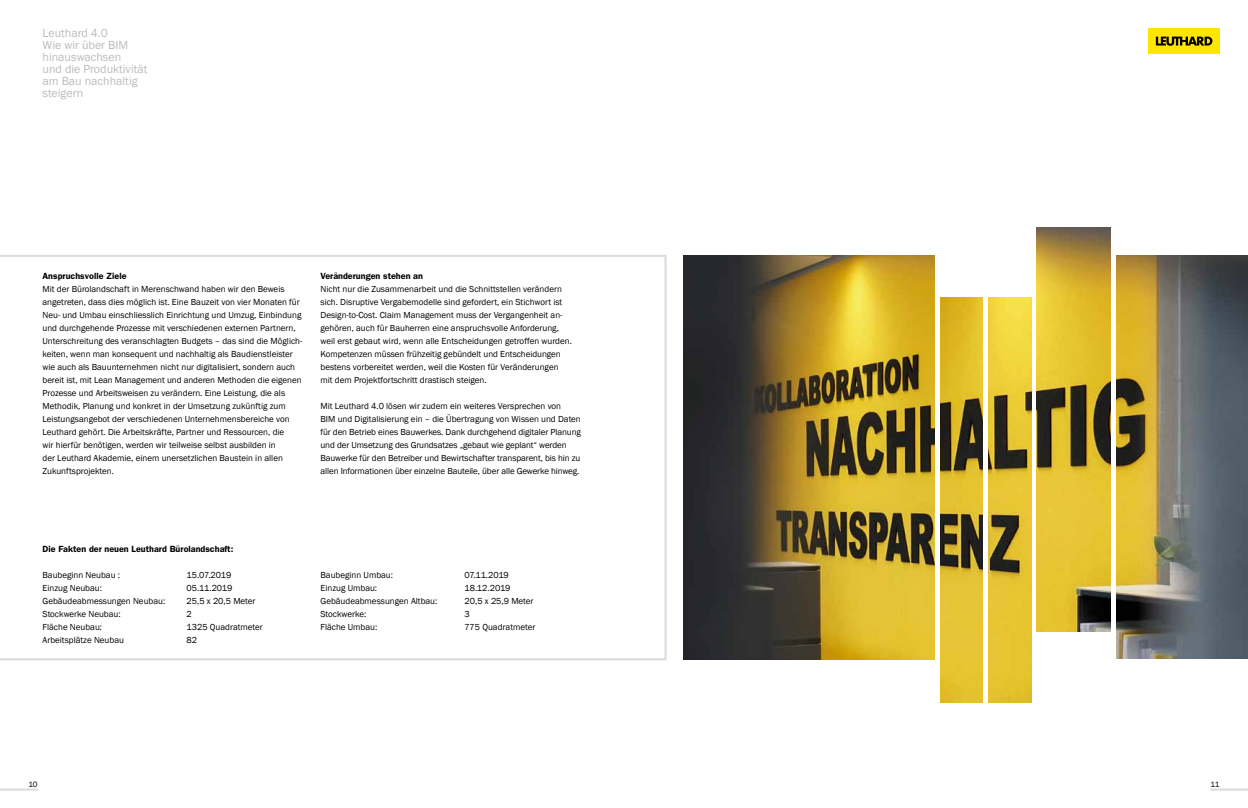
<style>
.page{position:relative;width:1248px;height:808px;background:#fff}
.page>*{position:absolute;margin:0;border:0;box-sizing:border-box;transform-origin:0 0}
.t1{font:12px/12px "Franklin Gothic";color:#bcbcbc}
.t2{font:9px/13px "Franklin Gothic";color:#000}
.t3{font:600 9px "Franklin Gothic";color:#000}
.t4{font:8px "Franklin Gothic";color:#000}
</style>
<div class="page">
<div style="left:1147px;top:28px;width:72px;height:26px;background:#ffe600"></div>
<svg style="left:1155px;top:37px;width:57px;height:9px"></svg>
<hr style="left:0;top:788px;width:38px;height:2px;background:#dadada">
<hr style="left:1210px;top:788px;width:37px;height:2px;background:#dadada">
<svg style="left:0;top:255px;width:666px;height:405px"></svg>
<img style="left:940px;top:298px;width:42px;height:404px">
<img style="left:988px;top:298px;width:42px;height:404px">
<img style="left:1036px;top:227px;width:74px;height:405px">
<img style="left:1116px;top:255px;width:131px;height:403px">
<img style="left:683px;top:255px;width:251px;height:405px">
<h1 class="t1" style="left:43px;top:27px;width:106px">Leuthard 4.0<br>Wie wir über BIM hinauswachsen<br>und die Produktivität am Bau nachhaltig steigern</h1>
<p class="t3" style="left:43px;top:271px;width:86px">Anspruchsvolle Ziele</p>
<p class="t2" style="left:43px;top:282px;width:261px">Mit der Bürolandschaft in Merenschwand haben wir den Beweis angetreten, dass dies möglich ist. Eine Bauzeit von vier Monaten für Neu- und Umbau einschliesslich Einrichtung und Umzug, Einbindung und durchgehende Prozesse mit verschiedenen externen Partnern, Unterschreitung des veranschlagten Budgets – das sind die Möglich&shy;keiten, wenn man konsequent und nachhaltig als Baudienstleister wie auch als Bauunternehmen nicht nur digitalisiert, sondern auch bereit ist, mit Lean Management und anderen Methoden die eigenen Prozesse und Arbeitsweisen zu verändern. Eine Leistung, die als Methodik, Planung und konkret in der Umsetzung zukünftig zum Leistungsangebot der verschiedenen Unternehmensbereiche von Leuthard gehört. Die Arbeitskräfte, Partner und Ressourcen, die<br>wir hierfür benötigen, werden wir teilweise selbst ausbilden in<br>der Leuthard Akademie, einem unersetzlichen Baustein in allen Zukunftsprojekten.</p>
<p class="t3" style="left:320px;top:271px;width:104px">Veränderungen stehen an</p>
<p class="t2" style="left:320px;top:282px;width:253px">Nicht nur die Zusammenarbeit und die Schnittstellen verändern sich. Disruptive Vergabemodelle sind gefordert, ein Stichwort ist Design-to-Cost. Claim Management muss der Vergangenheit an&shy;gehören, auch für Bauherren eine anspruchsvolle Anforderung, weil erst gebaut wird, wenn alle Entscheidungen getroffen wurden.<br>Kompetenzen müssen frühzeitig gebündelt und Entscheidungen bestens vorbereitet werden, weil die Kosten für Veränderungen mit dem Projektfortschritt drastisch steigen.</p>
<p class="t2" style="left:320px;top:399px;width:262px">Mit Leuthard 4.0 lösen wir zudem ein weiteres Versprechen von<br>BIM und Digitalisierung ein – die Übertragung von Wissen und Daten für den Betrieb eines Bauwerkes. Dank durchgehend digitaler Planung und der Umsetzung des Grundsatzes „gebaut wie geplant“ werden Bauwerke für den Betreiber und Bewirtschafter transparent, bis hin zu allen Informationen über einzelne Bauteile, über alle Gewerke hinweg.</p>
<p class="t3" style="left:43px;top:544px;width:192px">Die Fakten der neuen Leuthard Bürolandschaft:</p>
<p class="t2" style="left:43px;top:569px;width:79px">Baubeginn Neubau :</p>
<p class="t2" style="left:187px;top:569px;width:46px">15.07.2019</p>
<p class="t2" style="left:43px;top:582px;width:61px">Einzug Neubau:</p>
<p class="t2" style="left:187px;top:582px;width:47px">05.11.2019</p>
<p class="t2" style="left:43px;top:595px;width:124px">Gebäudeabmessungen Neubau:</p>
<p class="t2" style="left:187px;top:595px;width:70px">25,5 x 20,5 Meter</p>
<p class="t2" style="left:43px;top:608px;width:80px">Stockwerke Neubau:</p>
<p class="t2" style="left:187px;top:608px;width:7px">2</p>
<p class="t2" style="left:43px;top:621px;width:61px">Fläche Neubau:</p>
<p class="t2" style="left:187px;top:621px;width:78px">1325 Quadratmeter</p>
<p class="t2" style="left:43px;top:634px;width:83px">Arbeitsplätze Neubau</p>
<p class="t2" style="left:187px;top:634px;width:12px">82</p>
<p class="t2" style="left:320px;top:569px;width:74px">Baubeginn Umbau:</p>
<p class="t2" style="left:464px;top:569px;width:46px">07.11.2019</p>
<p class="t2" style="left:320px;top:582px;width:58px">Einzug Umbau:</p>
<p class="t2" style="left:464px;top:582px;width:47px">18.12.2019</p>
<p class="t2" style="left:320px;top:595px;width:118px">Gebäudeabmessungen Altbau:</p>
<p class="t2" style="left:464px;top:595px;width:70px">20,5 x 25,9 Meter</p>
<p class="t2" style="left:320px;top:608px;width:47px">Stockwerke:</p>
<p class="t2" style="left:464px;top:608px;width:7px">3</p>
<p class="t2" style="left:320px;top:621px;width:58px">Fläche Umbau:</p>
<p class="t2" style="left:464px;top:621px;width:72px">775 Quadratmeter</p>
<p class="t4" style="left:28px;top:779px;width:11px">10</p>
<p class="t4" style="left:1210px;top:779px;width:11px">11</p>
</div>
